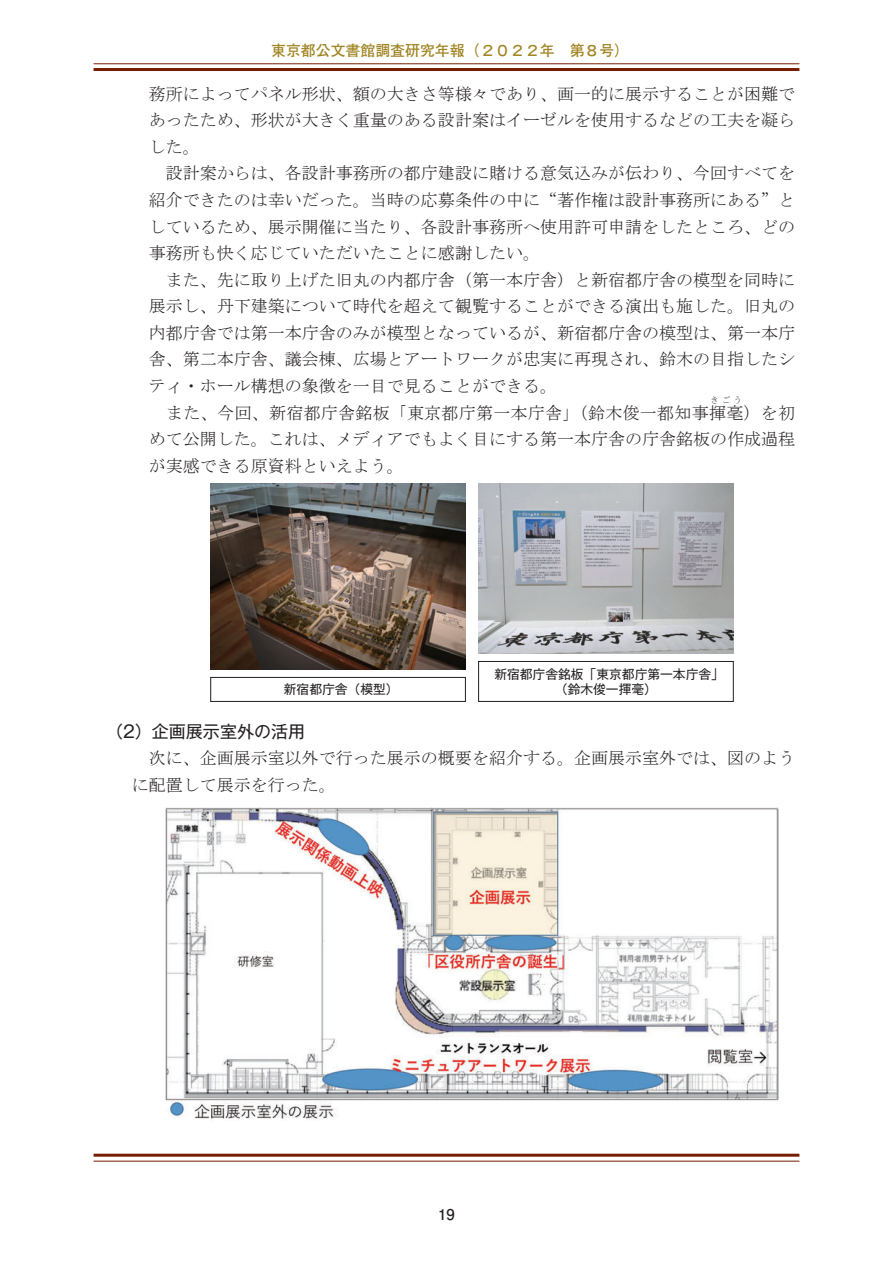
<style>
.page{position:relative;width:893px;height:1263px;background:#fff}
.page>*{position:absolute;margin:0;border:0;box-sizing:border-box;transform-origin:0 0}
.t1{font:16.95px/26.5px "MS Mincho";color:#231f20}
.t2{font:16.95px "Gothic MB101 Pro";color:#231f20}
.t3{font:700 14.85px "Futo Go B101 Pr 5";color:#a18625}
.t4{font:700 14.85px "Futo Go B101 Pr 5";color:#231f20}
.t5{font:12.75px/14.9px "Gothic MB101 Pro";color:#231f20;text-align:center}
.t6{font:8.55px "MS Mincho";color:#231f20}
</style>
<div class="page">
<hr style="left:94px;top:64px;width:705px;height:1px;background:#751d00">
<hr style="left:94px;top:68px;width:705px;height:3px;background:#751d00">
<hr style="left:94px;top:1161px;width:705px;height:1px;background:#751d00">
<hr style="left:94px;top:1154px;width:705px;height:3px;background:#751d00">
<div style="left:210px;top:677px;width:256px;height:25px;border:1px solid #231f20"></div>
<div style="left:478px;top:661px;width:255px;height:41px;border:1px solid #231f20"></div>
<img style="left:210px;top:484px;width:256px;height:186px">
<img style="left:478px;top:484px;width:255px;height:170px">
<img style="left:166px;top:808px;width:612px;height:312px">
<p class="t3" style="left:271px;top:38px;width:360px">東京都公文書館調査研究年報（２０２２年　第８号）</p>
<p class="t1" style="left:149px;top:80px;width:648px">務所によってパネル形状、額の大きさ等様々であり、画一的に展示することが困難であったため、形状が大きく重量のある設計案はイーゼルを使用するなどの工夫を凝らした。<br>　設計案からは、各設計事務所の都庁建設に賭ける意気込みが伝わり、今回すべてを紹介できたのは幸いだった。当時の応募条件の中に“著作権は設計事務所にある”としているため、展示開催に当たり、各設計事務所へ使用許可申請をしたところ、どの事務所も快く応じていただいたことに感謝したい。<br>　また、先に取り上げた旧丸の内都庁舎（第一本庁舎）と新宿都庁舎の模型を同時に展示し、丹下建築について時代を超えて観覧することができる演出も施した。旧丸の内都庁舎では第一本庁舎のみが模型となっているが、新宿都庁舎の模型は、第一本庁舎、第二本庁舎、議会棟、広場とアートワークが忠実に再現され、鈴木の目指したシティ・ホール構想の象徴を一目で見ることができる。<br>　また、今回、新宿都庁舎銘板「東京都庁第一本庁舎」（鈴木俊一都知事揮毫）を初</p>
<p class="t6" style="left:711px;top:395px;width:33px">きごう</p>
<p class="t1" style="left:149px;top:426px;width:648px">めて公開した。これは、メディアでもよく目にする第一本庁舎の庁舎銘板の作成過程が実感できる原資料といえよう。</p>
<p class="t5" style="left:284px;top:680px;width:116px">新宿都庁舎（模型）</p>
<p class="t5" style="left:494px;top:665px;width:231px">新宿都庁舎銘板「東京都庁第一本庁舎」（鈴木俊一揮毫）</p>
<p class="t2" style="left:106px;top:717px;width:200px">（2）企画展示室外の活用</p>
<p class="t1" style="left:132px;top:745px;width:665px">　次に、企画展示室以外で行った展示の概要を紹介する。企画展示室外では、図のように配置して展示を行った。</p>
<p class="t4" style="left:438px;top:1202px;width:18px">19</p>
</div>
